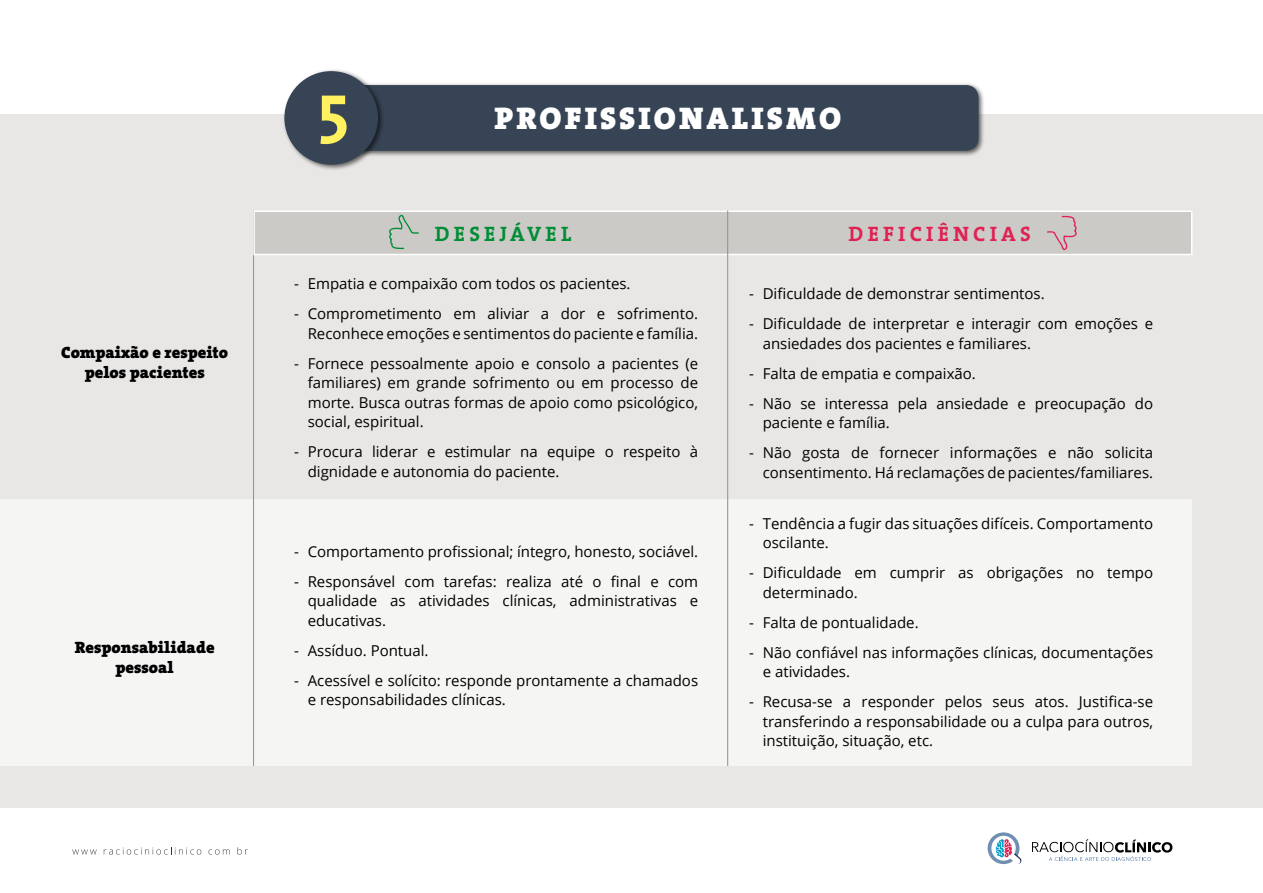
<style>
.page{position:relative;width:1263px;height:893px;background:#fff}
.page>*{position:absolute;margin:0;border:0;box-sizing:border-box;transform-origin:0 0}
.t1{font:700 69px "The Serif";color:#fff15f}
.t2{font:900 31.5px "The Serif";letter-spacing:.1em;color:#fff}
.t3{font:700 21px "The Serif";letter-spacing:.2em;color:#e02154}
.t4{font:700 21px "The Serif";letter-spacing:.2em;color:#008d36}
.t5{font:900 16.5px/19.8px "The Serif";color:#000;text-align:center}
.t6{font:15px/19.5px "Open Sans";color:#000}
</style>
<div class="page">
<svg style="left:988px;top:832px;width:31px;height:32px"></svg>
<svg style="left:991px;top:836px;width:25px;height:25px"></svg>
<svg style="left:996px;top:839px;width:25px;height:25px"></svg>
<svg style="left:1032px;top:839px;width:140px;height:22px"></svg>
<svg style="left:72px;top:849px;width:25px;height:5px"></svg>
<svg style="left:104px;top:847px;width:97px;height:8px"></svg>
<svg style="left:209px;top:849px;width:21px;height:6px"></svg>
<svg style="left:237px;top:847px;width:11px;height:8px"></svg>
<div style="left:0;top:114px;width:1263px;height:693px;background:#e8e7e5"></div>
<div style="left:0;top:499px;width:1192px;height:267px;background:#f5f5f4"></div>
<hr style="left:253px;top:210px;width:1px;height:556px;background:#8e8e8d">
<div style="left:319px;top:82px;width:666px;height:76px;background:#000;opacity:.6"></div>
<div style="left:322px;top:85px;width:656px;height:66px;background:#374455;border-radius:13px"></div>
<div style="left:282px;top:69px;width:102px;height:102px;background:#000;opacity:.59"></div>
<div style="left:284px;top:71px;width:94px;height:94px;background:#374455;border-radius:50%"></div>
<div style="left:253px;top:210px;width:939px;height:45px;background:#cbcac6;border:2px solid #fff"></div>
<hr style="left:727px;top:210px;width:1px;height:556px;background:#8e8e8d">
<svg style="left:389px;top:214px;width:30px;height:35px"></svg>
<svg style="left:1047px;top:216px;width:30px;height:35px"></svg>
<p class="t5" style="left:61px;top:343px;width:168px">Compaixão e respeito pelos pacientes</p>
<p class="t5" style="left:75px;top:637px;width:142px">Responsabilidade pessoal</p>
<h1 class="t1" style="left:317px;top:50px;width:34px">5</h1>
<h2 class="t2" style="left:495px;top:92px;width:348px">PROFISSIONALISMO</h2>
<h3 class="t4" style="left:435px;top:216px;width:138px">DESEJÁVEL</h3>
<h3 class="t3" style="left:849px;top:216px;width:184px">DEFICIÊNCIAS</h3>
<p class="t6" style="left:294px;top:274px;width:338px">- Empatia e compaixão com todos os pacientes.</p>
<p class="t6" style="left:294px;top:304px;width:405px;text-align:right">- Comprometimento em aliviar a dor e sofrimento.<br>Reconhece emoções e sentimentos do paciente e família.</p>
<p class="t6" style="left:308px;top:353px;width:392px;text-align:justify;text-indent:-14px">- Fornece pessoalmente apoio e consolo a pacientes (e familiares) em grande sofrimento ou em processo de morte. Busca outras formas de apoio como psicológico, social, espiritual.</p>
<p class="t6" style="left:308px;top:442px;width:392px;text-indent:-14px">- Procura liderar e estimular na equipe o respeito à dignidade e autonomia do paciente.</p>
<p class="t6" style="left:294px;top:541px;width:405px">- Comportamento profissional; íntegro, honesto, sociável.</p>
<p class="t6" style="left:308px;top:571px;width:392px;text-align:justify;text-indent:-14px">- Responsável com tarefas: realiza até o final e com qualidade as atividades clínicas, administrativas e educativas.</p>
<p class="t6" style="left:294px;top:640px;width:136px">- Assíduo. Pontual.</p>
<p class="t6" style="left:308px;top:670px;width:392px;text-indent:-14px">- Acessível e solícito: responde prontamente a chamados e responsabilidades clínicas.</p>
<p class="t6" style="left:749px;top:283px;width:297px">- Dificuldade de demonstrar sentimentos.</p>
<p class="t6" style="left:763px;top:313px;width:392px;text-indent:-14px">- Dificuldade de interpretar e interagir com emoções e ansiedades dos pacientes e familiares.</p>
<p class="t6" style="left:749px;top:363px;width:228px">- Falta de empatia e compaixão.</p>
<p class="t6" style="left:763px;top:393px;width:392px;text-indent:-14px">- Não se interessa pela ansiedade e preocupação do paciente e família.</p>
<p class="t6" style="left:749px;top:442px;width:405px;text-align:right">- Não gosta de fornecer informações e não solicita consentimento. Há reclamações de pacientes/familiares.</p>
<p class="t6" style="left:763px;top:513px;width:392px;text-indent:-14px">- Tendência a fugir das situações difíceis. Comportamento oscilante.</p>
<p class="t6" style="left:763px;top:562px;width:392px;text-indent:-14px">- Dificuldade em cumprir as obrigações no tempo determinado.</p>
<p class="t6" style="left:749px;top:612px;width:171px">- Falta de pontualidade.</p>
<p class="t6" style="left:763px;top:642px;width:392px;text-indent:-14px">- Não confiável nas informações clínicas, documentações e atividades.</p>
<p class="t6" style="left:763px;top:691px;width:392px;text-align:justify;text-indent:-14px">- Recusa-se a responder pelos seus atos. Justifica-se transferindo a responsabilidade ou a culpa para outros, instituição, situação, etc.</p>
</div>
